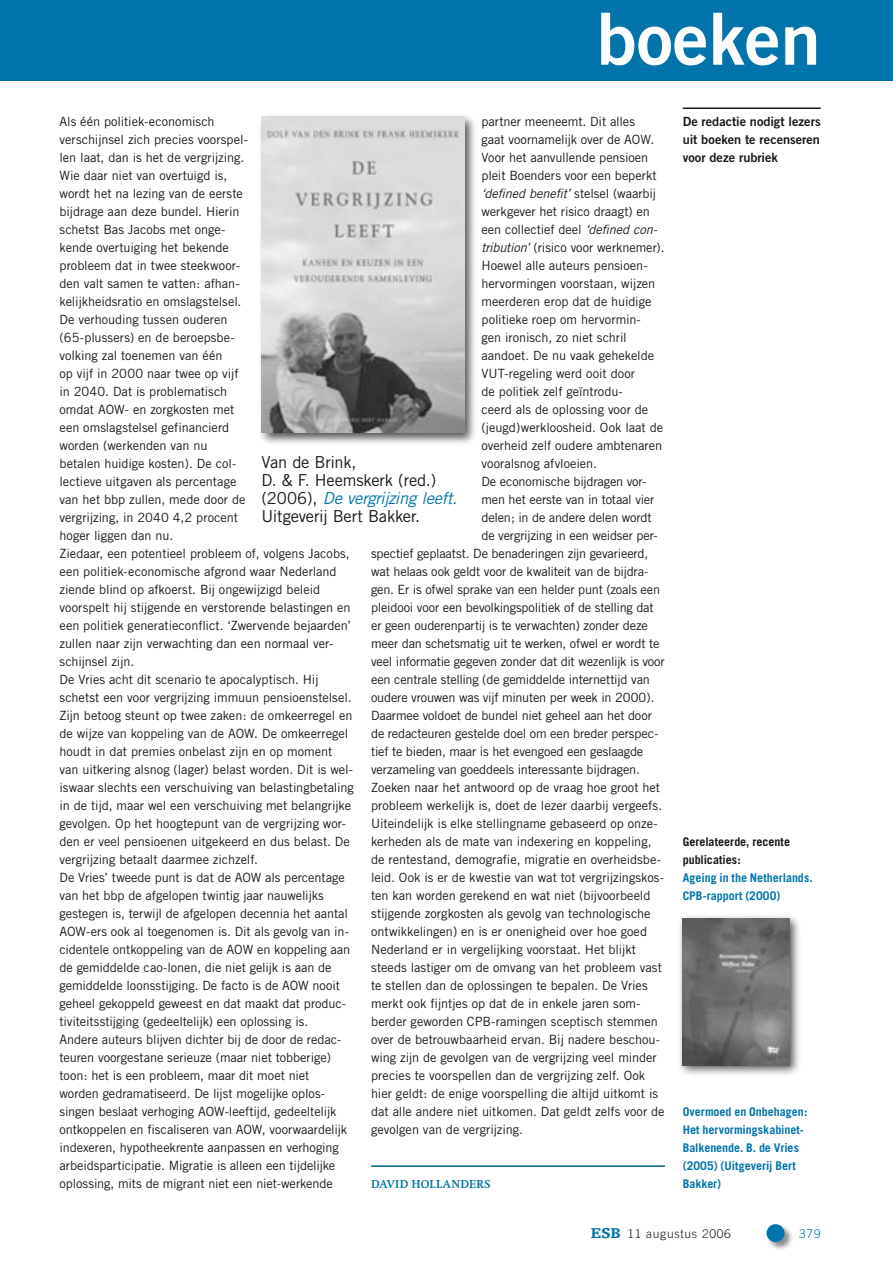
<style>
.page{position:relative;width:893px;height:1263px;background:#fff}
.page>*{position:absolute;margin:0;border:0;box-sizing:border-box;transform-origin:0 0}
.t1{font:72px "Trade Gothic Bold Two";color:#fff}
.t2{font:16.5px/18px "Trade Gothic";letter-spacing:-.01em;color:#1a171c}
.t3{font:12.75px/18px "Trade Gothic";letter-spacing:-.005em;color:#1a171c}
.t4{font:12.75px/18px "Trade Gothic Bold Two";color:#1a171c;text-align:justify}
.t5{font:italic 12.75px "Trade Gothic";letter-spacing:-.01em;color:#1a171c}
.t6{font:700 12px/18px "Trade Gothic";color:#0074ab}
.t7{font:700 12px/18px "Trade Gothic";color:#1a171c}
.t8{font:300 12px "Trade Gothic";letter-spacing:.06em;color:#1a171c}
.t9{font:700 12px "Swift";letter-spacing:.035em;color:#0074ab}
.t10{font:300 12px "Trade Gothic";color:#0074ab}
.s1{font-style:normal}
.s2{font-style:italic}
.s3{font-style:italic;color:#0074ab}
.s4{font-family:"Egyptienne F";font-weight:900;font-size:15px;color:#0074ab}
</style>
<div class="page">
<div style="left:766px;top:1223px;width:28px;height:29px;background:#1a171c;opacity:.5"></div>
<div style="left:766px;top:1224px;width:18px;height:18px;background:#0074ab;border-radius:50%"></div>
<div style="left:0;top:0;width:893px;height:81px;background:#0074ab"></div>
<div style="left:257px;top:112px;width:222px;height:334px;background:#1a171c;opacity:.75"></div>
<img style="left:261px;top:117px;width:203px;height:315px">
<hr style="left:371px;top:1165px;width:294px;height:2px;background:#005a87">
<div style="left:677px;top:912px;width:125px;height:166px;background:#1a171c;opacity:.75"></div>
<img style="left:683px;top:918px;width:106px;height:147px">
<hr style="left:683px;top:107px;width:138px;height:2px;background:#1a171c">
<h1 class="t1" style="left:597px;top:-6px;width:226px">boeken</h1>
<p class="t3" style="left:60px;top:112px;width:296px">Als één politiek-economisch<br>verschijnsel zich precies voorspel-<br>len laat, dan is het de vergrijzing.<br>Wie daar niet van overtuigd is,<br>wordt het na lezing van de eerste<br>bijdrage aan deze bundel. Hierin<br>schetst Bas Jacobs met onge-<br>kende overtuiging het bekende<br>probleem dat in twee steekwoor-<br>den valt samen te vatten: afhan-<br>kelijkheidsratio en omslagstelsel.<br>De verhouding tussen ouderen<br>(65-plussers) en de beroepsbe-<br>volking zal toenemen van één<br>op vijf in 2000 naar twee op vijf<br>in 2040. Dat is problematisch<br>omdat AOW- en zorgkosten met<br>een omslagstelsel gefinancierd<br>worden (werkenden van nu<br>betalen huidige kosten). De col-<br>lectieve uitgaven als percentage<br>van het bbp zullen, mede door de<br>vergrijzing, in 2040 4,2 procent<br>hoger liggen dan nu.<br>Ziedaar, een potentieel probleem of, volgens Jacobs, een politiek-economische afgrond waar Nederland ziende blind op afkoerst. Bij ongewijzigd beleid voorspelt hij stijgende en verstorende belastingen en een politiek generatieconflict. ‘Zwervende bejaarden’ zullen naar zijn verwachting dan een normaal ver&shy;schijnsel zijn.<br>De Vries acht dit scenario te apocalyptisch. Hij schetst een voor vergrijzing immuun pensioenstelsel.<br>Zijn betoog steunt op twee zaken: de omkeerregel en de wijze van koppeling van de AOW. De omkeerregel houdt in dat premies onbelast zijn en op moment van uitkering alsnog (lager) belast worden. Dit is wel&shy;iswaar slechts een verschuiving van belastingbetaling in de tijd, maar wel een verschuiving met belangrijke gevolgen. Op het hoogtepunt van de vergrijzing wor&shy;den er veel pensioenen uitgekeerd en dus belast. De vergrijzing betaalt daarmee zichzelf.<br>De Vries’ tweede punt is dat de AOW als percentage van het bbp de afgelopen twintig jaar nauwelijks gestegen is, terwijl de afgelopen decennia het aantal AOW-ers ook al toegenomen is. Dit als gevolg van in&shy;cidentele ontkoppeling van de AOW en koppeling aan de gemiddelde cao-lonen, die niet gelijk is aan de gemiddelde loonsstijging. De facto is de AOW nooit geheel gekoppeld geweest en dat maakt dat produc&shy;tiviteitsstijging (gedeeltelijk) een oplossing is.<br>Andere auteurs blijven dichter bij de door de redac&shy;teuren voorgestane serieuze (maar niet tobberige) toon: het is een probleem, maar dit moet niet<br>worden gedramatiseerd. De lijst mogelijke oplos&shy;singen beslaat verhoging AOW-leeftijd, gedeeltelijk ontkoppelen en fiscaliseren van AOW, voorwaardelijk indexeren, hypotheekrente aanpassen en verhoging arbeidsparticipatie. Migratie is alleen een tijdelijke oplossing, mits de migrant niet een niet-werkende</p>
<p class="t3" style="left:481px;top:112px;width:155px">partner meeneemt. Dit alles</p>
<p class="t3" style="left:481px;top:130px;width:174px">gaat voornamelijk over de AOW.</p>
<p class="t3" style="left:481px;top:148px;width:168px">Voor het aanvullende pensioen</p>
<p class="t3" style="left:481px;top:166px;width:177px">pleit Boenders voor een beperkt</p>
<p class="t5" style="left:481px;top:186px;width:176px">‘defined benefit’ <span class="s1">stelsel (waarbij</span></p>
<p class="t3" style="left:481px;top:202px;width:170px">werkgever het risico draagt) en</p>
<p class="t3" style="left:481px;top:220px;width:177px">een collectief deel <span class="s2">‘defined con-</span></p>
<p class="t3" style="left:481px;top:238px;width:185px"><span class="s2">tribution’</span> (risico voor werknemer).</p>
<p class="t3" style="left:481px;top:256px;width:168px">Hoewel alle auteurs pensioen-</p>
<p class="t3" style="left:481px;top:274px;width:175px">hervormingen voorstaan, wijzen</p>
<p class="t3" style="left:481px;top:292px;width:171px">meerderen erop dat de huidige</p>
<p class="t3" style="left:481px;top:310px;width:161px">politieke roep om hervormin-</p>
<p class="t3" style="left:481px;top:328px;width:147px">gen ironisch, zo niet schril</p>
<p class="t3" style="left:481px;top:346px;width:174px">aandoet. De nu vaak gehekelde</p>
<p class="t3" style="left:481px;top:364px;width:155px">VUT-regeling werd ooit door</p>
<p class="t3" style="left:481px;top:382px;width:143px">de politiek zelf geïntrodu-</p>
<p class="t3" style="left:481px;top:400px;width:168px">ceerd als de oplossing voor de</p>
<p class="t3" style="left:481px;top:418px;width:183px">(jeugd)werkloosheid. Ook laat de</p>
<p class="t3" style="left:481px;top:436px;width:182px">overheid zelf oudere ambtenaren</p>
<p class="t3" style="left:481px;top:454px;width:117px">vooralsnog afvloeien.</p>
<p class="t3" style="left:481px;top:472px;width:166px">De economische bijdragen vor-</p>
<p class="t3" style="left:481px;top:490px;width:175px">men het eerste van in totaal vier</p>
<p class="t3" style="left:481px;top:508px;width:172px">delen; in de andere delen wordt</p>
<p class="t3" style="left:481px;top:526px;width:178px">de vergrijzing in een weidser per-</p>
<p class="t3" style="left:371px;top:544px;width:279px">spectief geplaatst. De benaderingen zijn gevarieerd,</p>
<p class="t3" style="left:371px;top:562px;width:279px">wat helaas ook geldt voor de kwaliteit van de bijdra-</p>
<p class="t3" style="left:371px;top:580px;width:290px">gen. Er is ofwel sprake van een helder punt (zoals een</p>
<p class="t3" style="left:371px;top:598px;width:284px">pleidooi voor een bevolkingspolitiek of de stelling dat</p>
<p class="t3" style="left:371px;top:616px;width:278px">er geen ouderenpartij is te verwachten) zonder deze</p>
<p class="t3" style="left:371px;top:634px;width:290px">meer dan schetsmatig uit te werken, ofwel er wordt te</p>
<p class="t3" style="left:371px;top:652px;width:295px">veel informatie gegeven zonder dat dit wezenlijk is voor</p>
<p class="t3" style="left:371px;top:670px;width:280px">een centrale stelling (de gemiddelde internettijd van</p>
<p class="t3" style="left:371px;top:688px;width:285px">oudere vrouwen was vijf minuten per week in 2000).</p>
<p class="t3" style="left:371px;top:706px;width:282px">Daarmee voldoet de bundel niet geheel aan het door</p>
<p class="t3" style="left:371px;top:724px;width:289px">de redacteuren gestelde doel om een breder perspec-</p>
<p class="t3" style="left:371px;top:742px;width:274px">tief te bieden, maar is het evengoed een geslaagde</p>
<p class="t3" style="left:371px;top:760px;width:270px">verzameling van goeddeels interessante bijdragen.</p>
<p class="t3" style="left:371px;top:778px;width:291px">Zoeken naar het antwoord op de vraag hoe groot het</p>
<p class="t3" style="left:371px;top:796px;width:293px">probleem werkelijk is, doet de lezer daarbij vergeefs.</p>
<p class="t3" style="left:371px;top:814px;width:288px">Uiteindelijk is elke stellingname gebaseerd op onze-</p>
<p class="t3" style="left:371px;top:832px;width:282px">kerheden als de mate van indexering en koppeling,</p>
<p class="t3" style="left:371px;top:850px;width:291px">de rentestand, demografie, migratie en overheidsbe-</p>
<p class="t3" style="left:371px;top:868px;width:294px">leid. Ook is er de kwestie van wat tot vergrijzingskos-</p>
<p class="t3" style="left:371px;top:886px;width:281px">ten kan worden gerekend en wat niet (bijvoorbeeld</p>
<p class="t3" style="left:371px;top:904px;width:281px">stijgende zorgkosten als gevolg van technologische</p>
<p class="t3" style="left:371px;top:922px;width:277px">ontwikkelingen) en is er onenigheid over hoe goed</p>
<p class="t3" style="left:371px;top:940px;width:267px">Nederland er in vergelijking voorstaat. Het blijkt</p>
<p class="t3" style="left:371px;top:958px;width:292px">steeds lastiger om de omvang van het probleem vast</p>
<p class="t3" style="left:371px;top:976px;width:278px">te stellen dan de oplossingen te bepalen. De Vries</p>
<p class="t3" style="left:371px;top:994px;width:271px">merkt ook fijntjes op dat de in enkele jaren som-</p>
<p class="t3" style="left:371px;top:1012px;width:288px">berder geworden CPB-ramingen sceptisch stemmen</p>
<p class="t3" style="left:371px;top:1030px;width:290px">over de betrouwbaarheid ervan. Bij nadere beschou-</p>
<p class="t3" style="left:371px;top:1048px;width:287px">wing zijn de gevolgen van de vergrijzing veel minder</p>
<p class="t3" style="left:371px;top:1066px;width:276px">precies te voorspellen dan de vergrijzing zelf. Ook</p>
<p class="t3" style="left:371px;top:1084px;width:288px">hier geldt: de enige voorspelling die altijd uitkomt is</p>
<p class="t3" style="left:371px;top:1102px;width:295px">dat alle andere niet uitkomen. Dat geldt zelfs voor de</p>
<p class="t3" style="left:371px;top:1120px;width:153px">gevolgen van de vergrijzing.</p>
<p class="t2" style="left:261px;top:453px;width:197px">Van de Brink,<br>D. &amp; F. Heemskerk (red.) (2006), <span class="s3">De vergrijzing leeft.<br></span>Uitgeverij Bert Bakker.</p>
<p class="t9" style="left:371px;top:1178px;width:121px">DAVID HOLLANDERS</p>
<p class="t4" style="left:683px;top:112px;width:139px">De redactie nodigt lezers uit boeken te recenseren voor deze rubriek</p>
<p class="t7" style="left:683px;top:833px;width:109px">Gerelateerde, recente publicaties:</p>
<p class="t6" style="left:683px;top:869px;width:131px">Ageing in the Netherlands.<br>CPB-rapport (2000)</p>
<p class="t6" style="left:683px;top:1103px;width:126px">Overmoed en Onbehagen:<br>Het hervormingskabinet-<br>Balkenende. B. de Vries (2005) (Uitgeverij Bert<br>Bakker)</p>
<p class="t8" style="left:591px;top:1226px;width:142px"><span class="s4">ESB</span> 11 augustus 2006</p>
<p class="t10" style="left:799px;top:1226px;width:23px">379</p>
</div>
